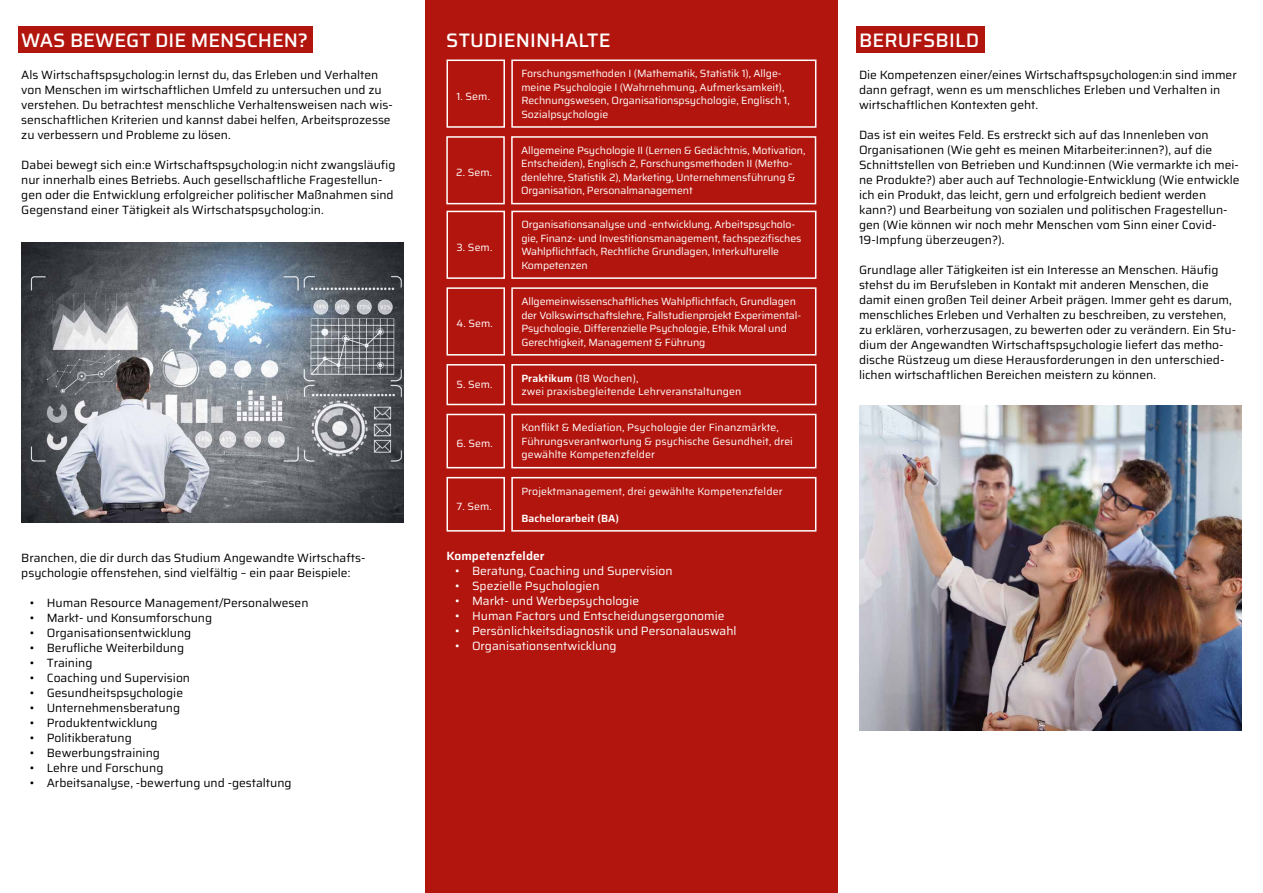
<style>
.page{position:relative;width:1263px;height:893px;background:#fff}
.page>*{position:absolute;margin:0;border:0;box-sizing:border-box;transform-origin:0 0}
.t1{font:500 19.5px "Saira";letter-spacing:.01em;color:#fff}
.t2{font:12px/15px "Saira";color:#000}
.t3{font:12px "Saira";color:#fff}
.t4{font:600 12px "Saira";letter-spacing:.01em;color:#fff}
.t5{font:10.5px/13.5px "Saira";letter-spacing:-.01em;color:#fff}
.t6{font:10.5px/13.5px "Saira";letter-spacing:.01em;color:#fff}
.t7{font:600 10.5px "Saira";letter-spacing:.01em;color:#fff}
.s1{font-weight:600}
</style>
<div class="page">
<div style="left:425px;top:0;width:413px;height:893px;background:#b2150e"></div>
<div style="left:511px;top:60px;width:305px;height:68px;border:2px solid #fff"></div>
<div style="left:446px;top:60px;width:59px;height:68px;border:2px solid #fff"></div>
<div style="left:511px;top:136px;width:305px;height:68px;border:2px solid #fff"></div>
<div style="left:446px;top:136px;width:59px;height:68px;border:2px solid #fff"></div>
<div style="left:511px;top:211px;width:305px;height:68px;border:2px solid #fff"></div>
<div style="left:446px;top:211px;width:59px;height:68px;border:2px solid #fff"></div>
<div style="left:446px;top:287px;width:59px;height:69px;border:2px solid #fff"></div>
<div style="left:511px;top:414px;width:305px;height:54px;border:2px solid #fff"></div>
<div style="left:511px;top:477px;width:305px;height:55px;border:2px solid #fff"></div>
<div style="left:446px;top:414px;width:59px;height:54px;border:2px solid #fff"></div>
<div style="left:446px;top:477px;width:59px;height:55px;border:2px solid #fff"></div>
<div style="left:511px;top:364px;width:305px;height:41px;border:2px solid #fff"></div>
<div style="left:446px;top:364px;width:59px;height:41px;border:2px solid #fff"></div>
<div style="left:511px;top:287px;width:305px;height:69px;border:2px solid #fff"></div>
<div style="left:18px;top:27px;width:295px;height:26px;background:#b2150e"></div>
<div style="left:856px;top:27px;width:128px;height:26px;background:#b2150e"></div>
<img style="left:21px;top:242px;width:383px;height:280px">
<img style="left:859px;top:405px;width:382px;height:325px">
<h1 class="t1" style="left:446px;top:24px;width:166px">STUDIENINHALTE</h1>
<p class="t5" style="left:521px;top:66px;width:270px">Forschungsmethoden I (Mathematik, Statistik 1), Allge&shy;meine Psychologie I (Wahrnehmung, Aufmerksamkeit), Rechnungswesen, Organisationspsychologie, Englisch 1, Sozialpsychologie</p>
<h1 class="t1" style="left:21px;top:24px;width:288px">WAS BEWEGT DIE MENSCHEN?</h1>
<h1 class="t1" style="left:859px;top:24px;width:122px">BERUFSBILD</h1>
<p class="t2" style="left:859px;top:67px;width:379px">Die Kompetenzen einer/eines Wirtschaftspsychologen:in sind immer dann gefragt, wenn es um menschliches Erleben und Verhalten in wirtschaftlichen Kontexten geht.</p>
<p class="t2" style="left:859px;top:127px;width:382px">Das ist ein weites Feld. Es erstreckt sich auf das Innenleben von Organisationen (Wie geht es meinen Mitarbeiter:innen?), auf die Schnittstellen von Betrieben und Kund:innen (Wie vermarkte ich mei&shy;ne Produkte?) aber auch auf Technologie-Entwicklung (Wie entwickle ich ein Produkt, das leicht, gern und erfolgreich bedient werden kann?) und Bearbeitung von sozialen und politischen Fragestellun&shy;gen (Wie können wir noch mehr Menschen vom Sinn einer Covid-19-Impfung überzeugen?).</p>
<p class="t2" style="left:859px;top:262px;width:378px">Grundlage aller Tätigkeiten ist ein Interesse an Menschen. Häufig stehst du im Berufsleben in Kontakt mit anderen Menschen, die damit einen großen Teil deiner Arbeit prägen. Immer geht es darum, menschliches Erleben und Verhalten zu beschreiben, zu verstehen, zu erklären, vorherzusagen, zu bewerten oder zu verändern. Ein Stu&shy;dium der Angewandten Wirtschaftspsychologie liefert das metho&shy;dische Rüstzeug um diese Herausforderungen in den unterschied&shy;lichen wirtschaftlichen Bereichen meistern zu können.</p>
<p class="t2" style="left:21px;top:67px;width:373px">Als Wirtschaftspsycholog:in lernst du, das Erleben und Verhalten von Menschen im wirtschaftlichen Umfeld zu untersuchen und zu verstehen. Du betrachtest menschliche Verhaltensweisen nach wis&shy;senschaftlichen Kriterien und kannst dabei helfen, Arbeitsprozesse zu verbessern und Probleme zu lösen.</p>
<p class="t2" style="left:21px;top:157px;width:376px">Dabei bewegt sich ein:e Wirtschaftspsycholog:in nicht zwangsläufig nur innerhalb eines Betriebs. Auch gesellschaftliche Fragestellun&shy;gen oder die Entwicklung erfolgreicher politischer Maßnahmen sind Gegenstand einer Tätigkeit als Wirtschatspsycholog:in.</p>
<p class="t5" style="left:456px;top:89px;width:35px">1. Sem.</p>
<p class="t5" style="left:521px;top:143px;width:286px">Allgemeine Psychologie II (Lernen &amp; Gedächtnis, Motivation, Entscheiden), Englisch 2, Forschungsmethoden II (Metho&shy;denlehre, Statistik 2), Marketing, Unternehmensführung &amp; Organisation, Personalmanagement</p>
<p class="t5" style="left:456px;top:165px;width:37px">2. Sem.</p>
<p class="t5" style="left:521px;top:218px;width:282px">Organisationsanalyse und -entwicklung, Arbeitspsycholo&shy;gie, Finanz- und Investitionsmanagement, fachspezifisches Wahlpflichtfach, Rechtliche Grundlagen, Interkulturelle Kompetenzen</p>
<p class="t5" style="left:456px;top:240px;width:37px">3. Sem.</p>
<p class="t5" style="left:521px;top:294px;width:281px">Allgemeinwissenschaftliches Wahlpflichtfach, Grundlagen der Volkswirtschaftslehre, Fallstudienprojekt Experimental-Psychologie, Differenzielle Psychologie, Ethik Moral und Gerechtigkeit, Management &amp; Führung</p>
<p class="t5" style="left:456px;top:317px;width:38px">4. Sem.</p>
<p class="t6" style="left:521px;top:371px;width:221px"><span class="s1">Praktikum</span> (18 Wochen),<br>zwei praxisbegleitende Lehrveranstaltungen</p>
<p class="t5" style="left:456px;top:378px;width:38px">5. Sem.</p>
<p class="t2" style="left:21px;top:550px;width:346px">Branchen, die dir durch das Studium Angewandte Wirtschafts&shy;psychologie offenstehen, sind vielfältig – ein paar Beispiele:</p>
<p class="t2" style="left:30px;top:595px;width:280px">• Human Resource Management/Personalwesen</p>
<p class="t2" style="left:30px;top:610px;width:184px">• Markt- und Konsumforschung</p>
<p class="t2" style="left:30px;top:625px;width:163px">• Organisationsentwicklung</p>
<p class="t2" style="left:30px;top:640px;width:156px">• Berufliche Weiterbildung</p>
<p class="t2" style="left:30px;top:655px;width:64px">• Training</p>
<p class="t2" style="left:30px;top:670px;width:162px">• Coaching und Supervision</p>
<p class="t2" style="left:30px;top:685px;width:155px">• Gesundheitspsychologie</p>
<p class="t2" style="left:30px;top:700px;width:152px">• Unternehmensberatung</p>
<p class="t2" style="left:30px;top:715px;width:129px">• Produktentwicklung</p>
<p class="t2" style="left:30px;top:730px;width:103px">• Politikberatung</p>
<p class="t2" style="left:30px;top:745px;width:132px">• Bewerbungstraining</p>
<p class="t2" style="left:30px;top:760px;width:135px">• Lehre und Forschung</p>
<p class="t2" style="left:30px;top:775px;width:263px">• Arbeitsanalyse, -bewertung und -gestaltung</p>
<p class="t5" style="left:456px;top:436px;width:38px">6. Sem.</p>
<p class="t5" style="left:456px;top:499px;width:37px">7. Sem.</p>
<p class="t6" style="left:521px;top:421px;width:273px">Konflikt &amp; Mediation, Psychologie der Finanzmärkte,<br>Führungsverantwortung &amp; psychische Gesundheit, drei gewählte Kompetenzfelder</p>
<p class="t6" style="left:521px;top:484px;width:263px">Projektmanagement, drei gewählte Kompetenzfelder</p>
<p class="t7" style="left:521px;top:509px;width:99px">Bachelorarbeit (BA)</p>
<p class="t4" style="left:446px;top:546px;width:100px">Kompetenzfelder</p>
<p class="t3" style="left:455px;top:561px;width:219px">• Beratung, Coaching und Supervision</p>
<p class="t3" style="left:455px;top:576px;width:146px">• Spezielle Psychologien</p>
<p class="t3" style="left:455px;top:591px;width:186px">• Markt- und Werbepsychologie</p>
<p class="t3" style="left:455px;top:606px;width:271px">• Human Factors und Entscheidungsergonomie</p>
<p class="t3" style="left:455px;top:621px;width:283px">• Persönlichkeitsdiagnostik und Personalauswahl</p>
<p class="t3" style="left:455px;top:636px;width:163px">• Organisationsentwicklung</p>
</div>
